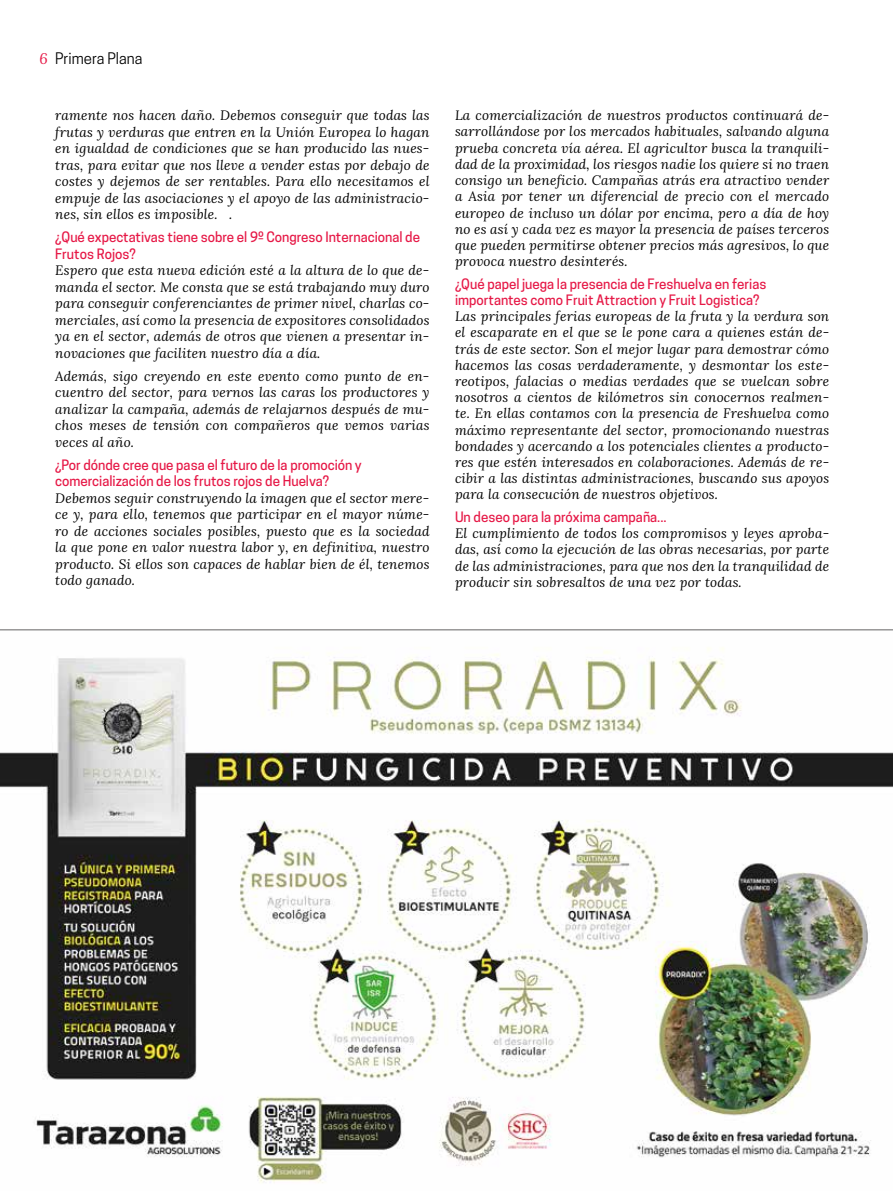
<style>
.page{position:relative;width:893px;height:1191px;background:#fff}
.page>*{position:absolute;margin:0;border:0;box-sizing:border-box;transform-origin:0 0}
.t1{font:15px "Cooper Hewitt";color:#000}
.t2{font:italic 13.5px/16.2px "Lora";letter-spacing:.015em;color:#000;text-align:justify}
.t3{font:500 13.5px/16.5px "Cooper Hewitt";color:#e61846}
.s1{font-family:"Lora";font-style:italic;color:#e61846}
</style>
<div class="page">
<img style="left:0;top:630px;width:893px;height:553px">
<hr style="left:0;top:629px;width:893px;height:1px;background:#646363">
<p class="t1" style="left:39px;top:50px;width:105px"><span class="s1">6</span> Primera Plana</p>
<p class="t2" style="left:55px;top:107px;width:376px">ramente nos hacen daño. Debemos conseguir que todas las frutas y verduras que entren en la Unión Europea lo hagan en igualdad de condiciones que se han producido las nues&shy;tras, para evitar que nos lleve a vender estas por debajo de costes y dejemos de ser rentables. Para ello necesitamos el empuje de las asociaciones y el apoyo de las administracio&shy;nes, sin ellos es imposible. .</p>
<p class="t3" style="left:55px;top:229px;width:366px">¿Qué expectativas tiene sobre el 9º Congreso Internacional de<br>Frutos Rojos?</p>
<p class="t2" style="left:55px;top:262px;width:376px">Espero que esta nueva edición esté a la altura de lo que de&shy;manda el sector. Me consta que se está trabajando muy duro para conseguir conferenciantes de primer nivel, charlas co&shy;merciales, así como la presencia de expositores consolidados ya en el sector, además de otros que vienen a presentar in&shy;novaciones que faciliten nuestro día a día.</p>
<p class="t2" style="left:55px;top:367px;width:376px">Además, sigo creyendo en este evento como punto de en&shy;cuentro del sector, para vernos las caras los productores y analizar la campaña, además de relajarnos después de mu&shy;chos meses de tensión con compañeros que vemos varias veces al año.</p>
<p class="t3" style="left:55px;top:456px;width:308px">¿Por dónde cree que pasa el futuro de la promoción y comercialización de los frutos rojos de Huelva?</p>
<p class="t2" style="left:55px;top:489px;width:376px">Debemos seguir construyendo la imagen que el sector mere&shy;ce y, para ello, tenemos que participar en el mayor núme&shy;ro de acciones sociales posibles, puesto que es la sociedad la que pone en valor nuestra labor y, en definitiva, nuestro producto. Si ellos son capaces de hablar bien de él, tenemos todo ganado.</p>
<p class="t2" style="left:455px;top:107px;width:376px">La comercialización de nuestros productos continuará de&shy;sarrollándose por los mercados habituales, salvando alguna prueba concreta vía aérea. El agricultor busca la tranquili&shy;dad de la proximidad, los riesgos nadie los quiere si no traen consigo un beneficio. Campañas atrás era atractivo vender a Asia por tener un diferencial de precio con el mercado europeo de incluso un dólar por encima, pero a día de hoy no es así y cada vez es mayor la presencia de países terceros que pueden permitirse obtener precios más agresivos, lo que provoca nuestro desinterés.</p>
<p class="t3" style="left:455px;top:275px;width:313px">¿Qué papel juega la presencia de Freshuelva en ferias importantes como Fruit Attraction y Fruit Logistica?</p>
<p class="t2" style="left:455px;top:308px;width:376px">Las principales ferias europeas de la fruta y la verdura son el escaparate en el que se le pone cara a quienes están de&shy;trás de este sector. Son el mejor lugar para demostrar cómo hacemos las cosas verdaderamente, y desmontar los este&shy;reotipos, falacias o medias verdades que se vuelcan sobre nosotros a cientos de kilómetros sin conocernos realmen&shy;te. En ellas contamos con la presencia de Freshuelva como máximo representante del sector, promocionando nuestras bondades y acercando a los potenciales clientes a producto&shy;res que estén interesados en colaboraciones. Además de re&shy;cibir a las distintas administraciones, buscando sus apoyos para la consecución de nuestros objetivos.</p>
<p class="t3" style="left:455px;top:509px;width:213px">Un deseo para la próxima campaña...</p>
<p class="t2" style="left:455px;top:525px;width:376px">El cumplimiento de todos los compromisos y leyes aproba&shy;das, así como la ejecución de las obras necesarias, por parte de las administraciones, para que nos den la tranquilidad de producir sin sobresaltos de una vez por todas.</p>
</div>
